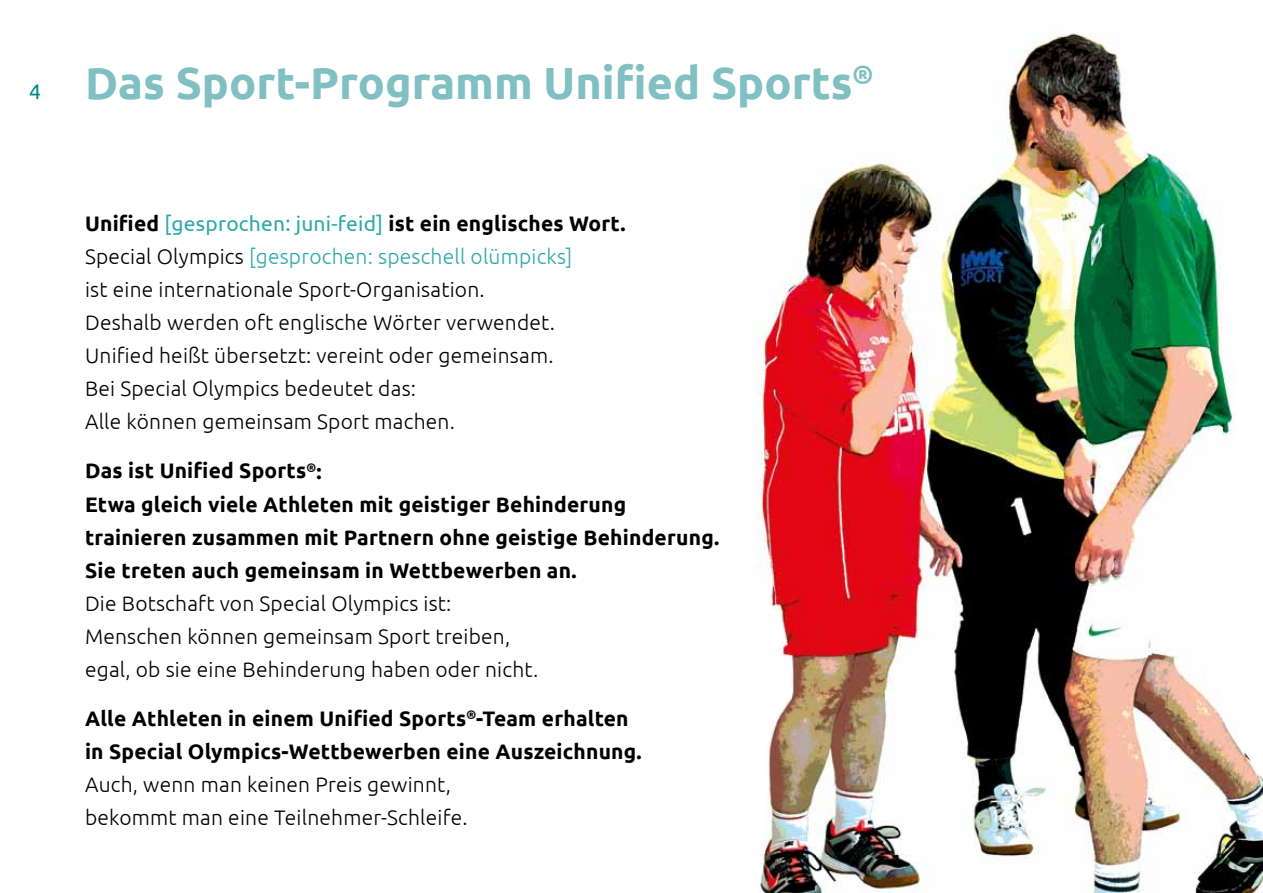
<style>
.page{position:relative;width:1263px;height:893px;background:#fff}
.page>*{position:absolute;margin:0;border:0;box-sizing:border-box;transform-origin:0 0}
.t1{font:700 45px "Ubuntu";color:#80c0c3}
.t2{font:300 21px/33px "Ubuntu";letter-spacing:.01em;color:#000}
.t3{font:700 21px/33px "Ubuntu";letter-spacing:.01em;color:#000}
.s1{font-weight:400;font-size:21px;color:#00888a}
.s2{font-weight:700}
.s3{font-weight:400;color:#2fa8ab}
.s4{color:#2fa8ab}
</style>
<div class="page">
<img style="left:756px;top:33px;width:507px;height:860px">
<h1 class="t1" style="left:29px;top:56px;width:846px"><span class="s1">4</span> Das Sport-Programm Unified Sports<sup>®</sup></h1>
<p class="t2" style="left:85px;top:206px;width:542px"><span class="s2">Unified</span> <span class="s3">[gesprochen: juni-feid]</span> <span class="s2">ist ein englisches Wort.<br></span>Special Olympics <span class="s4">[gesprochen: speschell olümpicks]<br></span>ist eine internationale Sport-Organisation.<br>Deshalb werden oft englische Wörter verwendet.<br>Unified heißt übersetzt: vereint oder gemeinsam.<br>Bei Special Olympics bedeutet das:<br>Alle können gemeinsam Sport machen.</p>
<p class="t3" style="left:85px;top:454px;width:636px">Das ist Unified Sports<sup>®</sup>:<br>Etwa gleich viele Athleten mit geistiger Behinderung trainieren zusammen mit Partnern ohne geistige Behinderung.<br>Sie treten auch gemeinsam in Wettbewerben an.</p>
<p class="t2" style="left:85px;top:586px;width:455px">Die Botschaft von Special Olympics ist:<br>Menschen können gemeinsam Sport treiben, egal, ob sie eine Behinderung haben oder nicht.</p>
<p class="t3" style="left:85px;top:702px;width:558px">Alle Athleten in einem Unified Sports<sup>®</sup>-Team erhalten in Special Olympics-Wettbewerben eine Auszeichnung.</p>
<p class="t2" style="left:85px;top:767px;width:384px">Auch, wenn man keinen Preis gewinnt, bekommt man eine Teilnehmer-Schleife.</p>
</div>
